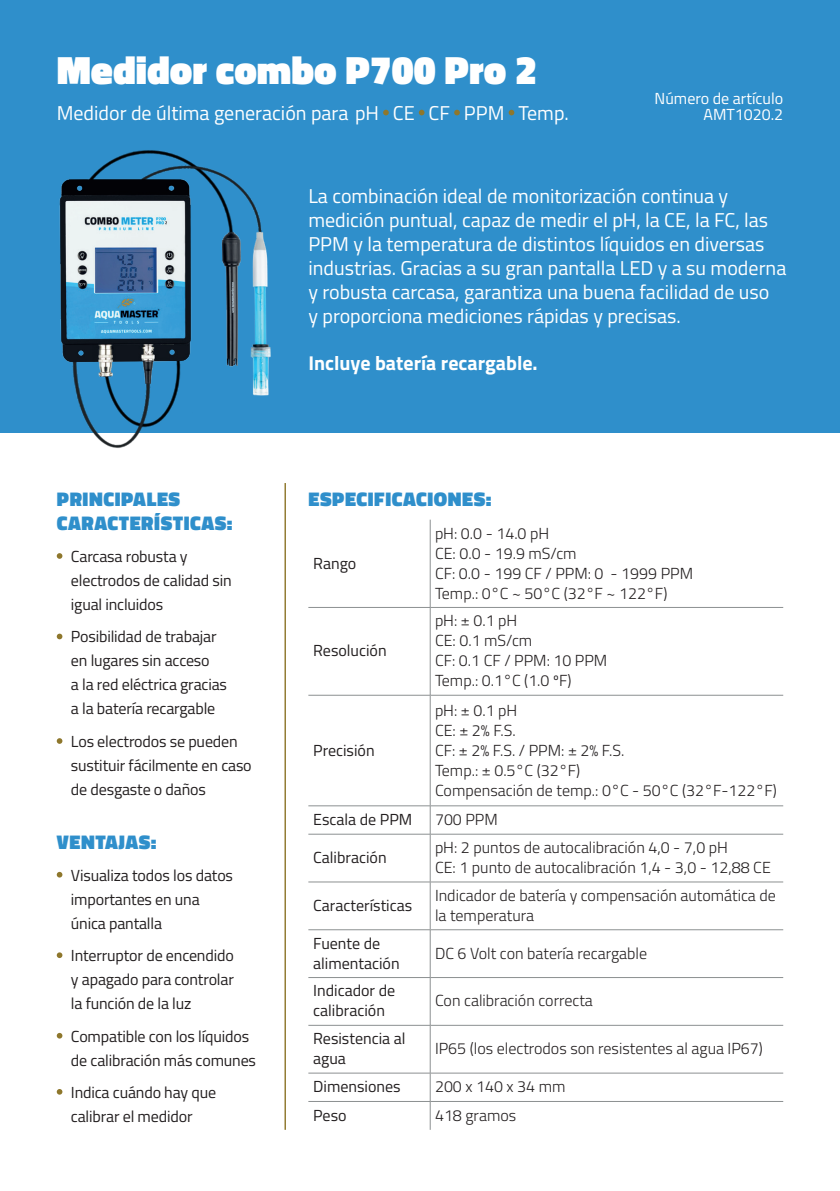
<style>
.page{position:relative;width:840px;height:1191px;background:#fff}
.page>*{position:absolute;margin:0;border:0;box-sizing:border-box;transform-origin:0 0}
.t1{font:900 40px "Titillium Web";color:#fff}
.t2{font:20px/24px "Titillium Web";color:#fff}
.t3{font:900 20px/24px "Titillium Web";letter-spacing:.03em;color:#2f8fcb}
.t4{font:700 20px "Titillium Web";color:#fff}
.t5{font:16px/24px "Titillium Web";letter-spacing:-.01em;color:#231f20}
.t6{font:300 16px/20px "Titillium Web";color:#231f20}
.t7{font:16px/16px "Titillium Web";color:#fff;text-align:right}
</style>
<div class="page">
<div style="left:0;top:0;width:839px;height:432px;background:#2f8fcb"></div>
<img style="left:57px;top:150px;width:219px;height:298px">
<svg style="left:57px;top:553px;width:5px;height:6px"></svg>
<svg style="left:57px;top:633px;width:5px;height:6px"></svg>
<svg style="left:57px;top:738px;width:5px;height:6px"></svg>
<hr style="left:429px;top:519px;width:1px;height:88px;background:#8c9091">
<hr style="left:308px;top:607px;width:122px;height:1px;background:#8c9091">
<hr style="left:430px;top:607px;width:352px;height:1px;background:#8c9091">
<hr style="left:429px;top:607px;width:1px;height:88px;background:#8c9091">
<hr style="left:308px;top:695px;width:122px;height:1px;background:#8c9091">
<hr style="left:430px;top:695px;width:352px;height:1px;background:#8c9091">
<hr style="left:429px;top:695px;width:1px;height:110px;background:#8c9091">
<hr style="left:308px;top:805px;width:122px;height:1px;background:#8c9091">
<hr style="left:430px;top:805px;width:352px;height:1px;background:#8c9091">
<svg style="left:429px;top:806px;width:1px;height:28px"></svg>
<hr style="left:308px;top:834px;width:122px;height:1px;background:#8c9091">
<hr style="left:430px;top:834px;width:352px;height:1px;background:#8c9091">
<hr style="left:429px;top:834px;width:1px;height:47px;background:#8c9091">
<hr style="left:308px;top:881px;width:122px;height:1px;background:#8c9091">
<hr style="left:430px;top:881px;width:352px;height:1px;background:#8c9091">
<hr style="left:429px;top:882px;width:1px;height:47px;background:#8c9091">
<hr style="left:308px;top:929px;width:122px;height:1px;background:#8c9091">
<hr style="left:430px;top:929px;width:352px;height:1px;background:#8c9091">
<hr style="left:429px;top:930px;width:1px;height:47px;background:#8c9091">
<hr style="left:308px;top:977px;width:122px;height:1px;background:#8c9091">
<hr style="left:430px;top:977px;width:352px;height:1px;background:#8c9091">
<hr style="left:429px;top:977px;width:1px;height:48px;background:#8c9091">
<hr style="left:308px;top:1025px;width:122px;height:1px;background:#8c9091">
<hr style="left:430px;top:1025px;width:352px;height:1px;background:#8c9091">
<hr style="left:429px;top:1025px;width:1px;height:47px;background:#8c9091">
<hr style="left:308px;top:1072px;width:122px;height:1px;background:#8c9091">
<hr style="left:430px;top:1072px;width:352px;height:1px;background:#8c9091">
<hr style="left:308px;top:1101px;width:122px;height:1px;background:#8c9091">
<hr style="left:430px;top:1101px;width:352px;height:1px;background:#8c9091">
<svg style="left:429px;top:1073px;width:1px;height:56px"></svg>
<svg style="left:57px;top:872px;width:5px;height:5px"></svg>
<svg style="left:57px;top:952px;width:5px;height:6px"></svg>
<svg style="left:57px;top:1033px;width:5px;height:5px"></svg>
<svg style="left:57px;top:1089px;width:5px;height:5px"></svg>
<svg style="left:383px;top:110px;width:5px;height:5px"></svg>
<svg style="left:418px;top:110px;width:6px;height:5px"></svg>
<svg style="left:454px;top:110px;width:5px;height:5px"></svg>
<svg style="left:508px;top:110px;width:6px;height:5px"></svg>
<hr style="left:284px;top:483px;width:2px;height:646px;background:#8e772c">
<h1 class="t1" style="left:57px;top:41px;width:481px">Medidor combo P700 Pro 2</h1>
<p class="t2" style="left:57px;top:100px;width:513px">Medidor de última generación para pH CE CF PPM Temp.</p>
<p class="t7" style="left:654px;top:89px;width:130px">Número de artículo<br>AMT1020.2</p>
<p class="t2" style="left:308px;top:183px;width:479px">La combinación ideal de monitorización continua y medición puntual, capaz de medir el pH, la CE, la FC, las PPM y la temperatura de distintos líquidos en diversas industrias. Gracias a su gran pantalla LED y a su moderna y robusta carcasa, garantiza una buena facilidad de uso<br>y proporciona mediciones rápidas y precisas.</p>
<p class="t3" style="left:57px;top:487px;width:177px">PRINCIPALES<br>CARACTERÍSTICAS:</p>
<p class="t5" style="left:71px;top:543px;width:162px">Carcasa robusta y electrodos de calidad sin igual incluidos</p>
<p class="t5" style="left:71px;top:624px;width:157px">Posibilidad de trabajar en lugares sin acceso<br>a la red eléctrica gracias a la batería recargable</p>
<p class="t5" style="left:71px;top:728px;width:182px">Los electrodos se pueden sustituir fácilmente en caso de desgaste o daños</p>
<p class="t3" style="left:57px;top:829px;width:101px">VENTAJAS:</p>
<p class="t5" style="left:71px;top:862px;width:163px">Visualiza todos los datos importantes en una única pantalla</p>
<p class="t5" style="left:71px;top:942px;width:164px;text-align:justify">Interruptor de encendido y apagado para controlar la función de la luz</p>
<p class="t5" style="left:71px;top:1023px;width:186px">Compatible con los líquidos de calibración más comunes</p>
<p class="t5" style="left:71px;top:1079px;width:147px">Indica cuándo hay que calibrar el medidor</p>
<p class="t4" style="left:308px;top:348px;width:231px">Incluye batería recargable.</p>
<p class="t3" style="left:308px;top:487px;width:185px">ESPECIFICACIONES:</p>
<p class="t5" style="left:313px;top:550px;width:45px">Rango</p>
<p class="t5" style="left:313px;top:638px;width:75px">Resolución</p>
<p class="t5" style="left:313px;top:737px;width:63px">Precisión</p>
<p class="t6" style="left:435px;top:522px;width:259px">pH: 0.0 - 14.0 pH<br>CE: 0.0 - 19.9 mS/cm<br>CF: 0.0 - 199 CF / PPM: 0 - 1999 PPM<br>Temp.: 0°C ~ 50°C (32°F ~ 122°F)</p>
<p class="t6" style="left:435px;top:610px;width:174px">pH: ± 0.1 pH<br>CE: 0.1 mS/cm<br>CF: 0.1 CF / PPM: 10 PPM<br>Temp.: 0.1°C (1.0 ºF)</p>
<p class="t6" style="left:435px;top:699px;width:343px">pH: ± 0.1 pH<br>CE: ± 2% F.S.<br>CF: ± 2% F.S. / PPM: ± 2% F.S.<br>Temp.: ± 0.5°C (32°F)<br>Compensación de temp.: 0°C - 50°C (32°F-122°F)</p>
<p class="t5" style="left:313px;top:806px;width:100px">Escala de PPM</p>
<p class="t6" style="left:435px;top:808px;width:64px">700 PPM</p>
<p class="t5" style="left:313px;top:844px;width:75px">Calibración</p>
<p class="t6" style="left:435px;top:836px;width:337px">pH: 2 puntos de autocalibración 4,0 - 7,0 pH<br>CE: 1 punto de autocalibración 1,4 - 3,0 - 12,88 CE</p>
<p class="t5" style="left:313px;top:892px;width:100px">Características</p>
<p class="t6" style="left:435px;top:884px;width:342px">Indicador de batería y compensación automática de la temperatura</p>
<p class="t5" style="left:313px;top:932px;width:88px;line-height:20px">Fuente de alimentación</p>
<p class="t6" style="left:435px;top:942px;width:213px">DC 6 Volt con batería recargable</p>
<p class="t5" style="left:313px;top:980px;width:83px;line-height:20px">Indicador de calibración</p>
<p class="t6" style="left:435px;top:990px;width:159px">Con calibración correcta</p>
<p class="t5" style="left:313px;top:1027px;width:94px;line-height:20px">Resistencia al agua</p>
<p class="t6" style="left:435px;top:1037px;width:329px">IP65 (los electrodos son resistentes al agua IP67)</p>
<p class="t5" style="left:313px;top:1074px;width:89px">Dimensiones</p>
<p class="t6" style="left:435px;top:1076px;width:132px">200 x 140 x 34 mm</p>
<p class="t5" style="left:313px;top:1102px;width:35px">Peso</p>
<p class="t6" style="left:435px;top:1104px;width:83px">418 gramos</p>
</div>
